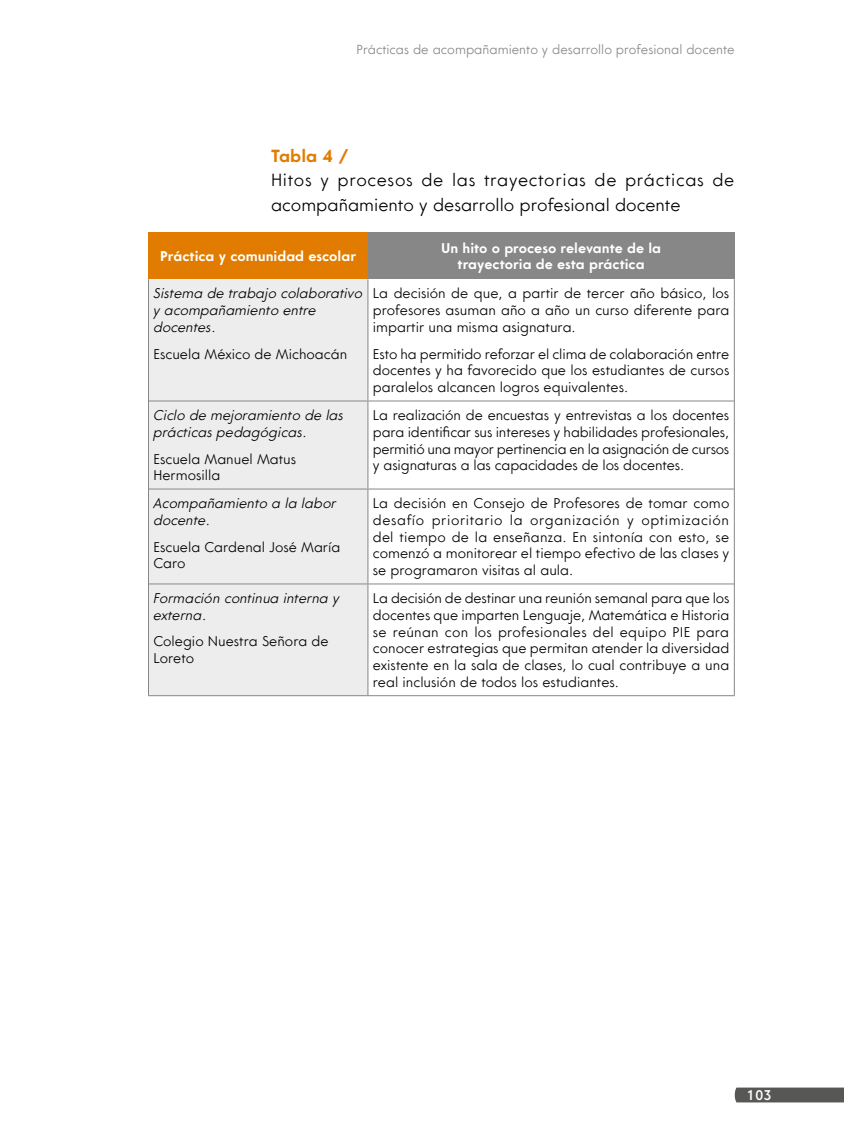
<style>
.page{position:relative;width:844px;height:1141px;background:#fff}
.page>*{position:absolute;margin:0;border:0;box-sizing:border-box;transform-origin:0 0}
.t1{font:300 17.5px/24.5px "Core Sans G";color:#000}
.t2{font:700 17.5px "Core Sans G";color:#e27c00}
.t3{font:300 14px/16.8px "Core Sans G";color:#000;text-align:justify}
.t4{font:italic 300 14px/16.8px "Core Sans G";color:#000}
.t5{font:700 14px/16.8px "Core Sans G";color:#fff;text-align:center}
.t6{font:500 14px "Core Sans G";color:#fff}
.t7{font:300 13.12px "Core Sans G";color:#878787}
.s1{font-style:normal}
</style>
<div class="page">
<div style="left:734px;top:1088px;width:109px;height:14px;background:#575756"></div>
<div style="left:148px;top:232px;width:220px;height:47px;background:#e27c00"></div>
<div style="left:368px;top:232px;width:366px;height:47px;background:#878787"></div>
<div style="left:149px;top:279px;width:218px;height:416px;background:#ededed"></div>
<hr style="left:368px;top:401px;width:365px;height:1px;background:#878787">
<hr style="left:368px;top:489px;width:365px;height:1px;background:#878787">
<hr style="left:368px;top:584px;width:365px;height:1px;background:#878787">
<hr style="left:368px;top:695px;width:366px;height:1px;background:#878787">
<hr style="left:733px;top:279px;width:1px;height:122px;background:#878787">
<hr style="left:733px;top:401px;width:1px;height:88px;background:#878787">
<hr style="left:733px;top:489px;width:1px;height:95px;background:#878787">
<hr style="left:733px;top:584px;width:1px;height:111px;background:#878787">
<hr style="left:148px;top:279px;width:1px;height:122px;background:#878787">
<hr style="left:367px;top:279px;width:1px;height:122px;background:#878787">
<hr style="left:148px;top:401px;width:1px;height:88px;background:#878787">
<hr style="left:367px;top:401px;width:1px;height:88px;background:#878787">
<hr style="left:148px;top:489px;width:1px;height:95px;background:#878787">
<hr style="left:367px;top:489px;width:1px;height:95px;background:#878787">
<hr style="left:149px;top:401px;width:219px;height:1px;background:#878787">
<hr style="left:149px;top:489px;width:219px;height:1px;background:#878787">
<hr style="left:149px;top:584px;width:219px;height:1px;background:#878787">
<hr style="left:367px;top:584px;width:1px;height:111px;background:#878787">
<hr style="left:148px;top:695px;width:220px;height:1px;background:#878787">
<hr style="left:148px;top:584px;width:1px;height:111px;background:#878787">
<p class="t7" style="left:356px;top:42px;width:379px">Prácticas de acompañamiento y desarrollo profesional docente</p>
<p class="t2" style="left:271px;top:145px;width:79px">Tabla 4 /</p>
<p class="t1" style="left:271px;top:168px;width:465px">Hitos y procesos de las trayectorias de prácticas de acompañamiento y desarrollo profesional docente</p>
<p class="t5" style="left:160px;top:248px;width:197px">Práctica y comunidad escolar</p>
<p class="t5" style="left:441px;top:240px;width:221px">Un hito o proceso relevante de la trayectoria de esta práctica</p>
<p class="t4" style="left:153px;top:285px;width:210px">Sistema de trabajo colaborativo y acompañamiento entre docentes<span class="s1">.</span></p>
<p class="t3" style="left:153px;top:346px;width:195px">Escuela México de Michoacán</p>
<p class="t3" style="left:373px;top:285px;width:358px">La decisión de que, a partir de tercer año básico, los profesores asuman año a año un curso diferente para impartir una misma asignatura.</p>
<p class="t3" style="left:373px;top:346px;width:358px">Esto ha permitido reforzar el clima de colaboración entre docentes y ha favorecido que los estudiantes de cursos paralelos alcancen logros equivalentes.</p>
<p class="t4" style="left:153px;top:407px;width:192px">Ciclo de mejoramiento de las prácticas pedagógicas<span class="s1">.</span></p>
<p class="t3" style="left:153px;top:450px;width:144px">Escuela Manuel Matus<br>Hermosilla</p>
<p class="t4" style="left:153px;top:495px;width:184px">Acompañamiento a la labor docente<span class="s1">.</span></p>
<p class="t3" style="left:153px;top:539px;width:188px">Escuela Cardenal José María<br>Caro</p>
<p class="t4" style="left:153px;top:590px;width:187px">Formación continua interna y externa<span class="s1">.</span></p>
<p class="t3" style="left:153px;top:633px;width:177px">Colegio Nuestra Señora de<br>Loreto</p>
<p class="t3" style="left:373px;top:407px;width:358px">La realización de encuestas y entrevistas a los docentes para identificar sus intereses y habilidades profesionales, permitió una mayor pertinencia en la asignación de cursos y asignaturas a las capacidades de los docentes.</p>
<p class="t3" style="left:373px;top:495px;width:358px">La decisión en Consejo de Profesores de tomar como desafío prioritario la organización y optimización del tiempo de la enseñanza. En sintonía con esto, se comenzó a monitorear el tiempo efectivo de las clases y se programaron visitas al aula.</p>
<p class="t3" style="left:373px;top:590px;width:358px">La decisión de destinar una reunión semanal para que los docentes que imparten Lenguaje, Matemática e Historia se reúnan con los profesionales del equipo PIE para conocer estrategias que permitan atender la diversidad existente en la sala de clases, lo cual contribuye a una real inclusión de todos los estudiantes.</p>
<p class="t6" style="left:746px;top:1087px;width:27px">103</p>
</div>
